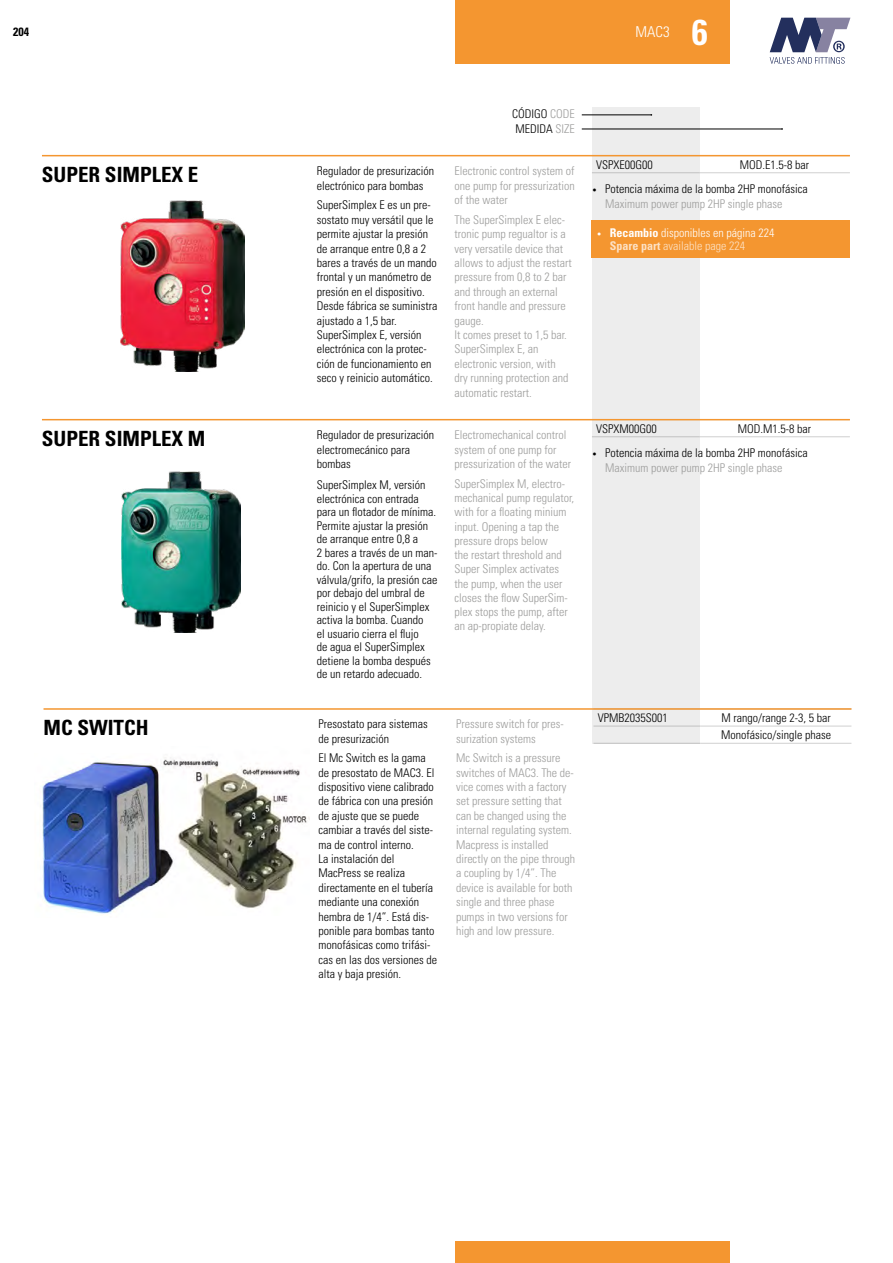
<style>
.page{position:relative;width:893px;height:1263px;background:#fff}
.page>*{position:absolute;margin:0;border:0;box-sizing:border-box;transform-origin:0 0}
.t1{font:700 condensed 36px "Univers LT Std";color:#fff}
.t2{font:700 condensed 21px "Univers LT Std";color:#000}
.t3{font:300 condensed 15px "Univers LT Std";color:#fff}
.t4{font:300 condensed 12px/14.4px "Univers LT Std";color:#000}
.t5{font:300 condensed 12px/14.4px "Univers LT Std";color:#9d9d9c}
.t6{font:300 condensed 12px/13.5px "Univers LT Std";color:#fff}
.t7{font:700 condensed 12px "Univers LT Std";color:#000}
.s1{color:#9d9d9c}
.s2{font-family:"Univers LT Std X Black";font-weight:400;font-stretch:normal}
.s3{font-weight:700}
.s4{font-weight:700;color:#fde1c4}
.s5{color:#fde1c4}
</style>
<div class="page">
<div style="left:455px;top:0;width:275px;height:64px;background:#f49630"></div>
<svg style="left:770px;top:18px;width:80px;height:46px"></svg>
<div style="left:455px;top:1242px;width:275px;height:21px;background:#f49630"></div>
<div style="left:592px;top:107px;width:107px;height:636px;background:#ededed"></div>
<hr style="left:582px;top:115px;width:69px;height:1px;background:#000">
<hr style="left:582px;top:129px;width:200px;height:1px;background:#000">
<hr style="left:592px;top:172px;width:107px;height:1px;background:#d0d0d0">
<hr style="left:699px;top:172px;width:151px;height:1px;background:#d0d0d0">
<hr style="left:42px;top:155px;width:808px;height:1px;background:#f49630">
<img style="left:120px;top:201px;width:124px;height:170px">
<hr style="left:592px;top:436px;width:107px;height:1px;background:#d0d0d0">
<hr style="left:699px;top:436px;width:151px;height:1px;background:#d0d0d0">
<hr style="left:42px;top:419px;width:808px;height:1px;background:#f49630">
<img style="left:122px;top:471px;width:118px;height:162px">
<hr style="left:593px;top:726px;width:108px;height:1px;background:#d0d0d0">
<hr style="left:701px;top:726px;width:150px;height:1px;background:#d0d0d0">
<hr style="left:593px;top:743px;width:108px;height:1px;background:#d0d0d0">
<hr style="left:701px;top:743px;width:150px;height:1px;background:#d0d0d0">
<hr style="left:44px;top:708px;width:807px;height:2px;background:#f49630">
<img style="left:40px;top:762px;width:121px;height:153px">
<img style="left:161px;top:757px;width:148px;height:151px">
<div style="left:592px;top:221px;width:258px;height:37px;background:#f49630"></div>
<p class="t7" style="left:13px;top:25px;width:17px">204</p>
<p class="t3" style="left:636px;top:23px;width:36px">MAC3</p>
<h1 class="t1" style="left:692px;top:10px;width:17px">6</h1>
<h2 class="t2" style="left:42px;top:161px;width:158px">SUPER SIMPLEX E</h2>
<p class="t4" style="left:317px;top:164px;width:119px">Regulador de presurización electrónico para bombas</p>
<p class="t4" style="left:317px;top:198px;width:122px">SuperSimplex E es un pre&shy;sostato muy versátil que le permite ajustar la presión de arranque entre 0,8 a 2 bares a través de un mando frontal y un manómetro de presión en el dispositivo.<br>Desde fábrica se suministra ajustado a 1,5 bar.<br>SuperSimplex E, versión electrónica con la protec&shy;ción de funcionamiento en seco y reinicio automático.</p>
<h2 class="t2" style="left:42px;top:425px;width:165px">SUPER SIMPLEX M</h2>
<p class="t4" style="left:317px;top:428px;width:119px">Regulador de presurización electromecánico para bombas</p>
<p class="t4" style="left:512px;top:107px;width:64px">CÓDIGO <span class="s1">CODE<br></span>MEDIDA <span class="s1">SIZE</span></p>
<p class="t5" style="left:454px;top:164px;width:122px;text-align:justify">Electronic control system of one pump for pressurization of the water</p>
<p class="t5" style="left:454px;top:212px;width:119px">The SuperSimplex E elec&shy;tronic pump regualtor is a very versatile device that allows to adjust the restart pressure from 0,8 to 2 bar and through an external front handle and pressure gauge.<br>It comes preset to 1,5 bar.<br>SuperSimplex E, an electronic version, with dry running protection and automatic restart.</p>
<p class="t5" style="left:454px;top:428px;width:118px">Electromechanical control system of one pump for pressurization of the water</p>
<p class="t4" style="left:317px;top:478px;width:122px;line-height:13.5px">SuperSimplex M, versión electrónica con entrada para un flotador de mínima.<br>Permite ajustar la presión de arranque entre 0,8 a<br>2 bares a través de un man&shy;do. Con la apertura de una válvula/grifo, la presión cae por debajo del umbral de reinicio y el SuperSimplex activa la bomba. Cuando<br>el usuario cierra el flujo<br>de agua el SuperSimplex detiene la bomba después de un retardo adecuado.</p>
<p class="t5" style="left:454px;top:476px;width:121px">SuperSimplex M, electro&shy;mechanical pump regulator, with for a floating minium input. Opening a tap the pressure drops below<br>the restart threshold and<br>Super Simplex activates the pump, when the user closes the flow SuperSim&shy;plex stops the pump, after an ap-propiate delay.</p>
<h2 class="t2" style="left:44px;top:715px;width:107px">MC SWITCH</h2>
<p class="t4" style="left:318px;top:717px;width:111px">Presostato para sistemas de presurización</p>
<p class="t5" style="left:456px;top:717px;width:109px">Pressure switch for pres&shy;surization systems</p>
<p class="t4" style="left:318px;top:751px;width:120px">El Mc Switch es la gama de presostato de MAC3. El dispositivo viene calibrado de fábrica con una presión de ajuste que se puede cambiar a través del siste&shy;ma de control interno.<br>La instalación del<br>MacPress se realiza directamente en el tubería mediante una conexión hembra de 1/4”. Está dis&shy;ponible para bombas tanto monofásicas como trifási&shy;cas en las dos versiones de alta y baja presión.</p>
<p class="t5" style="left:456px;top:751px;width:121px">Mc Switch is a pressure switches of MAC3. The de&shy;vice comes with a factory set pressure setting that can be changed using the internal regulating system.<br>Macpress is installed directly on the pipe through a coupling by 1/4”. The device is available for both single and three phase pumps in two versions for high and low pressure.</p>
<p class="t4" style="left:596px;top:157px;width:58px">VSPXE00G00</p>
<p class="t4" style="left:740px;top:157px;width:71px">MOD.E1.5-8 bar</p>
<p class="t4" style="left:605px;top:182px;width:204px;text-indent:-13px"><span class="s2">∙</span> Potencia máxima de la bomba 2HP monofásica<br><span class="s1">Maximum power pump 2HP single phase</span></p>
<p class="t6" style="left:610px;top:226px;width:166px;text-indent:-13px"><span class="s2">∙</span> <span class="s3">Recambio</span> disponibles en página 224<br><span class="s4">Spare part</span> <span class="s5">available page 224</span></p>
<p class="t4" style="left:596px;top:421px;width:62px">VSPXM00G00</p>
<p class="t4" style="left:738px;top:421px;width:75px">MOD.M1.5-8 bar</p>
<p class="t4" style="left:605px;top:446px;width:204px;text-indent:-13px"><span class="s2">∙</span> Potencia máxima de la bomba 2HP monofásica<br><span class="s1">Maximum power pump 2HP single phase</span></p>
<p class="t4" style="left:598px;top:710px;width:71px">VPMB2035S001</p>
<p class="t4" style="left:721px;top:709px;width:111px;line-height:17.2px">M rango/range 2-3, 5 bar<br>Monofásico/single phase</p>
</div>
